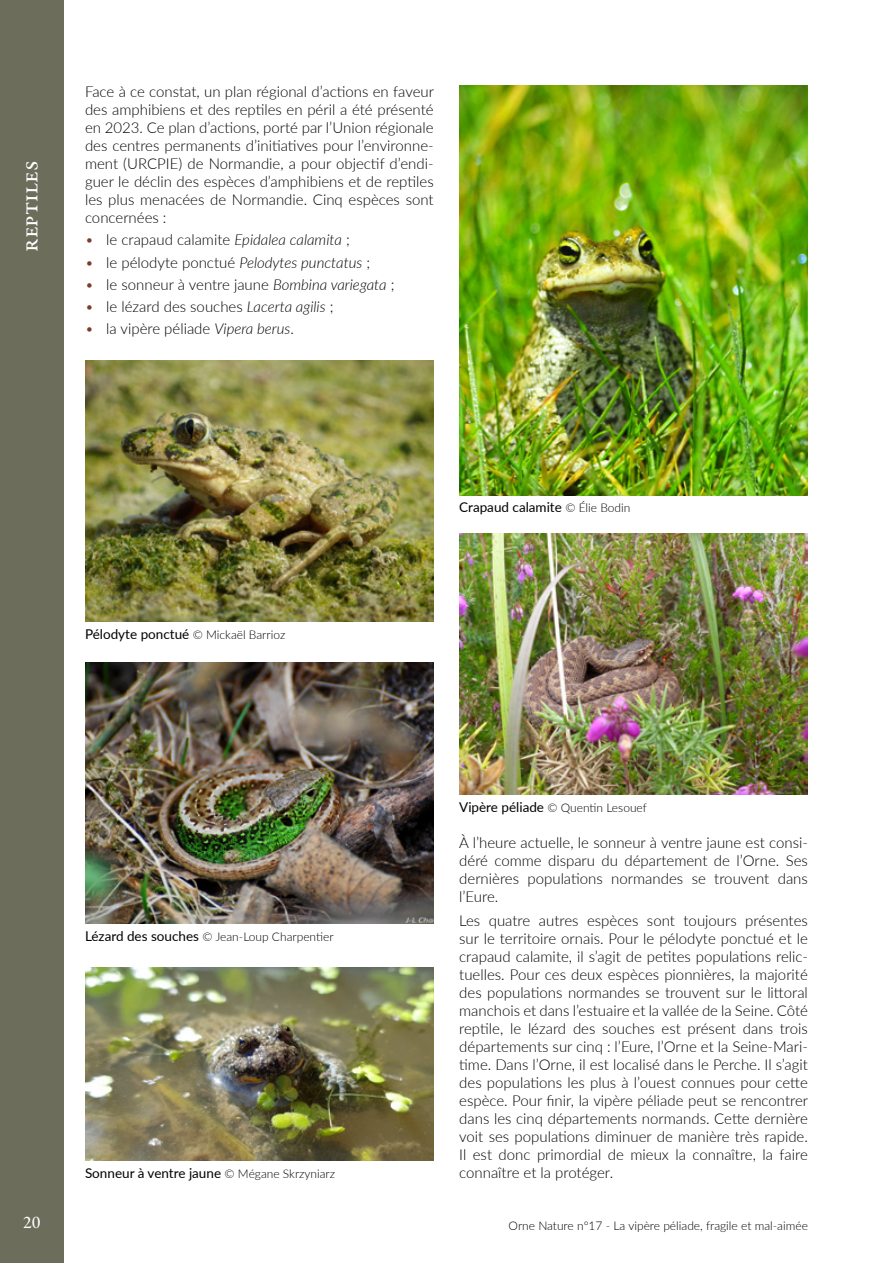
<style>
.page{position:relative;width:893px;height:1263px;background:#fff}
.page>*{position:absolute;margin:0;border:0;box-sizing:border-box;transform-origin:0 0}
.t1{font:500 24px "Garamond Premr Pro";letter-spacing:-.005em;color:#fff}
.t2{font:500 18px "Garamond Premr Pro";color:#fff}
.t3{font:300 15px/18px "Lato";color:#000;text-align:justify}
.t4{font:13.5px "Lato";color:#000}
.t5{font:300 12px "Lato";color:#000}
.s1{color:#7b3c2a}
.s2{font-style:italic}
.s3{font-weight:300;font-size:12px}
.s4{font-weight:400;font-size:13.5px}
</style>
<div class="page">
<img style="left:85px;top:360px;width:349px;height:262px">
<img style="left:85px;top:968px;width:349px;height:193px">
<img style="left:85px;top:662px;width:349px;height:262px">
<img style="left:459px;top:533px;width:349px;height:262px">
<img style="left:459px;top:85px;width:349px;height:410px">
<div style="left:0;top:0;width:64px;height:1263px;background:#6c6d5b"></div>
<h1 class="t1" style="left:16px;top:252px;width:93px;rotate:-90deg">reptiles</h1>
<p class="t3" style="left:85px;top:82px;width:350px">Face à ce constat, un plan régional d’actions en faveur des amphibiens et des reptiles en péril a été présenté en 2023. Ce plan d’actions, porté par l’Union régionale des centres permanents d’initiatives pour l’environne&shy;ment (URCPIE) de Normandie, a pour objectif d’endi&shy;guer le déclin des espèces d’amphibiens et de reptiles les plus menacées de Normandie. Cinq espèces sont concernées :</p>
<p class="t3" style="left:85px;top:230px;width:266px"><span class="s1">•</span> le crapaud calamite <span class="s2">Epidalea calamita</span> ;</p>
<p class="t3" style="left:85px;top:253px;width:287px"><span class="s1">•</span> le pélodyte ponctué <span class="s2">Pelodytes punctatus</span> ;</p>
<p class="t3" style="left:85px;top:275px;width:311px"><span class="s1">•</span> le sonneur à ventre jaune <span class="s2">Bombina variegata</span> ;</p>
<p class="t3" style="left:85px;top:297px;width:250px"><span class="s1">•</span> le lézard des souches <span class="s2">Lacerta agilis</span> ;</p>
<p class="t3" style="left:85px;top:319px;width:210px"><span class="s1">•</span> la vipère péliade <span class="s2">Vipera berus</span>.</p>
<p class="t4" style="left:85px;top:624px;width:202px">Pélodyte ponctué <span class="s3">© Mickaël Barrioz</span></p>
<p class="t5" style="left:85px;top:928px;width:250px"><span class="s4">Lézard des souches</span> © Jean-Loup Charpentier</p>
<p class="t4" style="left:85px;top:1163px;width:252px">Sonneur à ventre jaune <span class="s3">© Mégane Skrzyniarz</span></p>
<p class="t4" style="left:459px;top:498px;width:173px">Crapaud calamite <span class="s3">© Élie Bodin</span></p>
<p class="t5" style="left:459px;top:799px;width:189px"><span class="s4">Vipère péliade</span> © Quentin Lesouef</p>
<p class="t3" style="left:459px;top:832px;width:350px">À l’heure actuelle, le sonneur à ventre jaune est consi&shy;déré comme disparu du département de l’Orne. Ses dernières populations normandes se trouvent dans l’Eure.</p>
<p class="t3" style="left:459px;top:911px;width:350px">Les quatre autres espèces sont toujours présentes sur le territoire ornais. Pour le pélodyte ponctué et le crapaud calamite, il s’agit de petites populations relic&shy;tuelles. Pour ces deux espèces pionnières, la majorité des populations normandes se trouvent sur le littoral manchois et dans l’estuaire et la vallée de la Seine. Côté reptile, le lézard des souches est présent dans trois départements sur cinq : l’Eure, l’Orne et la Seine-Mari&shy;time. Dans l’Orne, il est localisé dans le Perche. Il s’agit des populations les plus à l’ouest connues pour cette espèce. Pour finir, la vipère péliade peut se rencontrer dans les cinq départements normands. Cette dernière voit ses populations diminuer de manière très rapide.<br>Il est donc primordial de mieux la connaître, la faire connaître et la protéger.</p>
<p class="t2" style="left:23px;top:1211px;width:19px">20</p>
<p class="t5" style="left:509px;top:1217px;width:301px">Orne Nature n°17 - La vipère péliade, fragile et mal-aimée</p>
</div>
